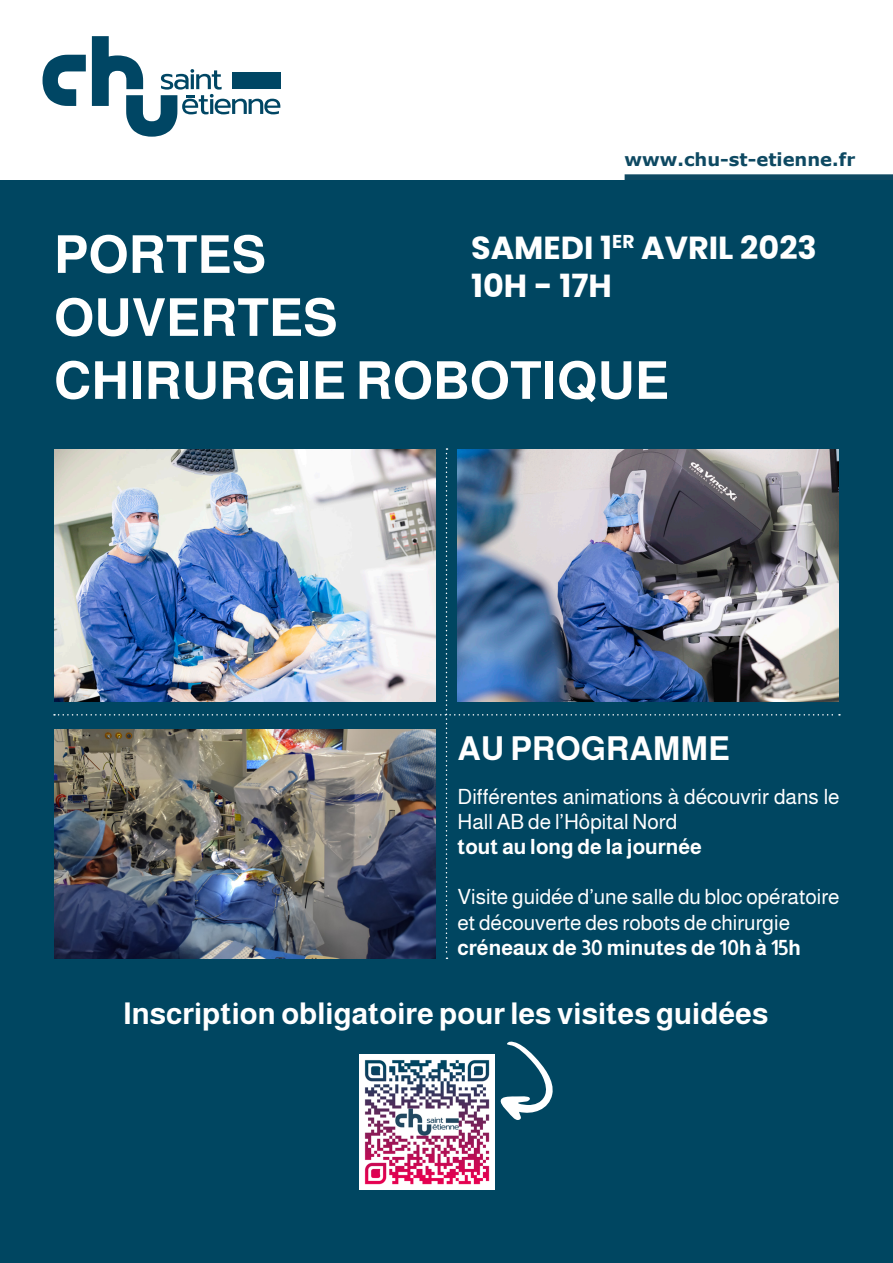
<style>
.page{position:relative;width:893px;height:1263px;background:#fff}
.page>*{position:absolute;margin:0;border:0;box-sizing:border-box;transform-origin:0 0}
.t1{font:700 52.5px "Almarai";color:#fff}
.t2{font:700 33px "Almarai";color:#fff}
.t3{font:700 31.95px "Poppins";color:#fff}
.t4{font:700 30px "Almarai";color:#fff}
.t5{font:21px/25.2px "Almarai";color:#fff}
.t6{font:700 21px "Almarai";color:#fff}
.t7{font:700 18px "Verdana";color:#0e4962}
</style>
<div class="page">
<svg style="left:92px;top:36px;width:188px;height:101px"></svg>
<svg style="left:43px;top:55px;width:43px;height:51px"></svg>
<div style="left:625px;top:174px;width:268px;height:7px;background:#0e4962"></div>
<div style="left:0;top:181px;width:893px;height:1082px;background:#004661"></div>
<img style="left:359px;top:1054px;width:135px;height:135px">
<img style="left:54px;top:448px;width:786px;height:511px">
<svg style="left:500px;top:1041px;width:53px;height:79px"></svg>
<p class="t7" style="left:625px;top:147px;width:232px">www.chu-st-etienne.fr</p>
<p class="t1" style="left:54px;top:215px;width:214px">PORTES</p>
<p class="t1" style="left:54px;top:278px;width:285px">OUVERTES</p>
<p class="t1" style="left:54px;top:341px;width:617px">CHIRURGIE ROBOTIQUE</p>
<p class="t3" style="left:471px;top:229px;width:347px">SAMEDI 1<sup>ER</sup> AVRIL 2023</p>
<p class="t3" style="left:471px;top:267px;width:142px">10H - 17H</p>
<p class="t2" style="left:457px;top:724px;width:274px">AU PROGRAMME</p>
<p class="t5" style="left:457px;top:784px;width:384px">Différentes animations à découvrir dans le<br>Hall AB de l’Hôpital Nord</p>
<p class="t6" style="left:457px;top:831px;width:246px">tout au long de la journée</p>
<p class="t5" style="left:457px;top:884px;width:384px">Visite guidée d’une salle du bloc opératoire et découverte des robots de chirurgie</p>
<p class="t6" style="left:457px;top:932px;width:345px">créneaux de 30 minutes de 10h à 15h</p>
<p class="t4" style="left:123px;top:991px;width:647px">Inscription obligatoire pour les visites guidées</p>
</div>
